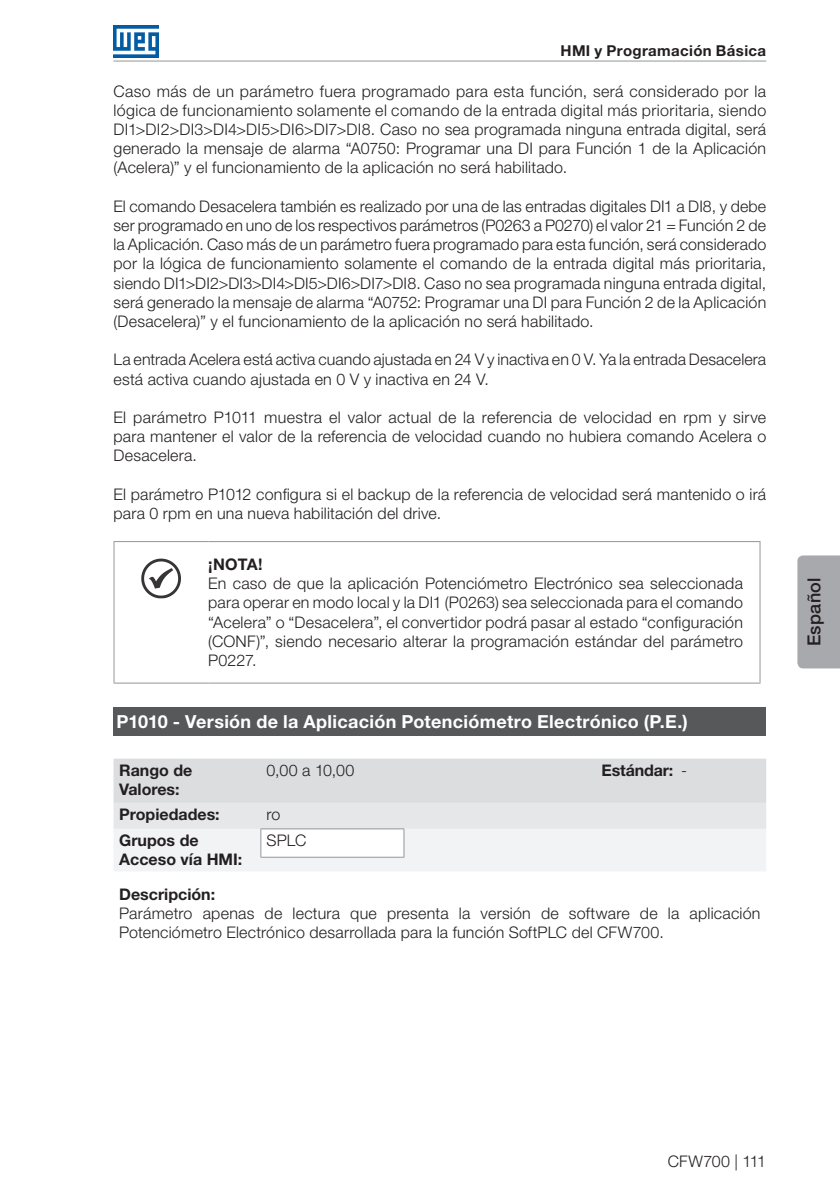
<style>
.page{position:relative;width:840px;height:1191px;background:#fff}
.page>*{position:absolute;margin:0;border:0;box-sizing:border-box;transform-origin:0 0}
.t1{font:700 18px "Helvetica Neue LT Pro";letter-spacing:.02em;color:#fff}
.t2{font:500 18px "Helvetica Neue LT Pro";letter-spacing:.01em;color:#231f20}
.t3{font:300 16px/19.2px "Helvetica Neue LT Pro";letter-spacing:.015em;color:#231f20;text-align:justify}
.t4{font:700 16px/19.2px "Helvetica Neue LT Pro";color:#231f20}
.t5{font:700 15px "Helvetica Neue LT Pro";letter-spacing:.025em;color:#231f20}
.s1{font-weight:300}
</style>
<div class="page">
<img style="left:113px;top:26px;width:46px;height:31px">
<hr style="left:113px;top:61px;width:652px;height:1px;background:#939598">
<div style="left:797px;top:555px;width:42px;height:113px;background:#a8a9ad"></div>
<hr style="left:113px;top:541px;width:95px;height:1px;background:#939598">
<hr style="left:113px;top:542px;width:1px;height:140px;background:#939598">
<hr style="left:208px;top:541px;width:552px;height:1px;background:#939598">
<hr style="left:759px;top:542px;width:1px;height:140px;background:#939598">
<hr style="left:113px;top:682px;width:95px;height:1px;background:#939598">
<hr style="left:208px;top:682px;width:552px;height:1px;background:#939598">
<svg style="left:141px;top:558px;width:40px;height:40px"></svg>
<div style="left:113px;top:707px;width:652px;height:29px;background:#57585a"></div>
<svg style="left:113px;top:758px;width:652px;height:113px"></svg>
<hr style="left:260px;top:857px;width:144px;height:1px;background:#939598">
<p class="t5" style="left:560px;top:42px;width:207px">HMI y Programación Básica</p>
<p class="t3" style="left:113px;top:81px;width:654px">Caso más de un parámetro fuera programado para esta función, será considerado por la lógica de funcionamiento solamente el comando de la entrada digital más prioritaria, siendo DI1&gt;DI2&gt;DI3&gt;DI4&gt;DI5&gt;DI6&gt;DI7&gt;DI8. Caso no sea programada ninguna entrada digital, será generado la mensaje de alarma “A0750: Programar una DI para Función 1 de la Aplicación (Acelera)” y el funcionamiento de la aplicación no será habilitado.</p>
<p class="t3" style="left:113px;top:196px;width:654px">El comando Desacelera también es realizado por una de las entradas digitales DI1 a DI8, y debe ser programado en uno de los respectivos parámetros (P0263 a P0270) el valor 21 = Función 2 de la Aplicación. Caso más de un parámetro fuera programado para esta función, será considerado por la lógica de funcionamiento solamente el comando de la entrada digital más prioritaria, siendo DI1&gt;DI2&gt;DI3&gt;DI4&gt;DI5&gt;DI6&gt;DI7&gt;DI8. Caso no sea programada ninguna entrada digital, será generado la mensaje de alarma “A0752: Programar una DI para Función 2 de la Aplicación (Desacelera)” y el funcionamiento de la aplicación no será habilitado.</p>
<p class="t3" style="left:113px;top:350px;width:653px">La entrada Acelera está activa cuando ajustada en 24 V y inactiva en 0 V. Ya la entrada Desacelera está activa cuando ajustada en 0 V y inactiva en 24 V.</p>
<p class="t3" style="left:113px;top:407px;width:654px">El parámetro P1011 muestra el valor actual de la referencia de velocidad en rpm y sirve para mantener el valor de la referencia de velocidad cuando no hubiera comando Acelera o Desacelera.</p>
<p class="t3" style="left:113px;top:484px;width:653px">El parámetro P1012 configura si el backup de la referencia de velocidad será mantenido o irá para 0 rpm en una nueva habilitación del drive.</p>
<p class="t4" style="left:208px;top:554px;width:56px">¡NOTA!</p>
<p class="t3" style="left:208px;top:573px;width:536px">En caso de que la aplicación Potenciómetro Electrónico sea seleccionada para operar en modo local y la DI1 (P0263) sea seleccionada para el comando “Acelera” o “Desacelera”, el convertidor podrá pasar al estado “configuración (CONF)”, siendo necesario alterar la programación estándar del parámetro P0227.</p>
<p class="t1" style="left:116px;top:710px;width:572px">P1010 - Versión de la Aplicación Potenciómetro Electrónico (P.E.)</p>
<p class="t4" style="left:119px;top:760px;width:75px">Rango de<br>Valores:</p>
<p class="t3" style="left:266px;top:760px;width:89px">0,00 a 10,00</p>
<p class="t4" style="left:601px;top:760px;width:87px">Estándar: <span class="s1">-</span></p>
<p class="t4" style="left:119px;top:804px;width:102px">Propiedades:</p>
<p class="t3" style="left:266px;top:804px;width:15px">ro</p>
<p class="t4" style="left:119px;top:830px;width:124px">Grupos de<br>Acceso vía HMI:</p>
<p class="t3" style="left:266px;top:830px;width:41px">SPLC</p>
<p class="t4" style="left:119px;top:884px;width:97px">Descripción:</p>
<p class="t3" style="left:119px;top:903px;width:642px">Parámetro apenas de lectura que presenta la versión de software de la aplicación<br>Potenciómetro Electrónico desarrollada para la función SoftPLC del CFW700.</p>
<p class="t2" style="left:802px;top:646px;width:70px;rotate:-90deg">Español</p>
<p class="t3" style="left:667px;top:1151px;width:100px">CFW700 | 111</p>
</div>
